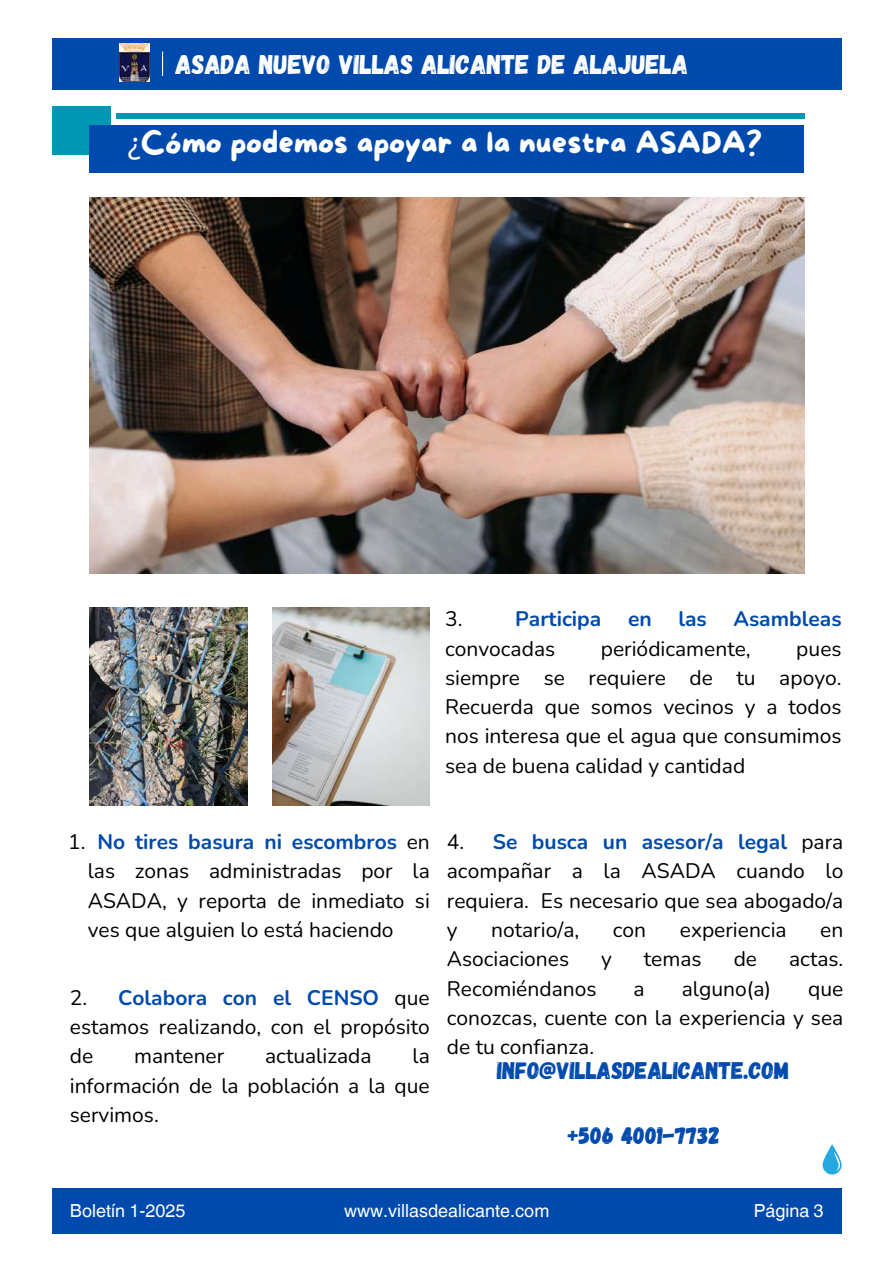
<style>
.page{position:relative;width:894px;height:1264px;background:#fff}
.page>*{position:absolute;margin:0;border:0;box-sizing:border-box;transform-origin:0 0}
.t1{font:30px "More Sugar";color:#fff}
.t2{font:27px "Gagalin";color:#fff}
.t3{font:24px "Gagalin";color:#004aad}
.t4{font:21px/29.2px "Nunito";color:#000;text-align:justify}
.t5{font:700 21px "Nunito";color:#004aad}
.t6{font:18px "Helvetica World";color:#fff}
.s1{font-family:"Noto Sans"}
.s2{font-weight:700;color:#004aad}
</style>
<div class="page">
<div style="left:52px;top:38px;width:789px;height:51px;background:#004aad"></div>
<div style="left:52px;top:107px;width:58px;height:48px;background:#0097b2"></div>
<div style="left:89px;top:125px;width:715px;height:48px;background:#004aad"></div>
<div style="left:116px;top:113px;width:688px;height:6px;background:#0097b2"></div>
<img style="left:89px;top:197px;width:715px;height:376px">
<svg style="left:162px;top:52px;width:1px;height:24px"></svg>
<img style="left:89px;top:607px;width:158px;height:198px">
<img style="left:272px;top:607px;width:157px;height:198px">
<div style="left:52px;top:1188px;width:789px;height:45px;background:#004aad"></div>
<img style="left:119px;top:44px;width:30px;height:37px">
<svg style="left:822px;top:1144px;width:19px;height:30px"></svg>
<p class="t2" style="left:175px;top:47px;width:514px">ASADA NUEVO VILLAS ALICANTE DE ALAJUELA</p>
<h1 class="t1" style="left:128px;top:127px;width:635px"><span class="s1">¿</span>Cómo podemos apoyar a la nuestra ASADA?</h1>
<p class="t4" style="left:445px;top:604px;width:19px">3.</p>
<p class="t5" style="left:515px;top:605px;width:88px">Participa</p>
<p class="t5" style="left:628px;top:605px;width:25px">en</p>
<p class="t5" style="left:678px;top:605px;width:30px">las</p>
<p class="t5" style="left:733px;top:605px;width:110px">Asambleas</p>
<p class="t4" style="left:445px;top:634px;width:112px">convocadas</p>
<p class="t4" style="left:600px;top:634px;width:151px">periódicamente,</p>
<p class="t4" style="left:445px;top:634px;width:398px;text-indent:351px">pues siempre se requiere de tu apoyo.<br>Recuerda que somos vecinos y a todos nos interesa que el agua que consumimos sea de buena calidad y cantidad</p>
<p class="t4" style="left:88px;top:827px;width:343px;text-indent:10px"><span class="s2">No tires basura ni escombros</span> en las zonas administradas por la ASADA, y reporta de inmediato si ves que alguien lo está haciendo</p>
<p class="t4" style="left:68px;top:827px;width:19px">1.</p>
<p class="t4" style="left:70px;top:983px;width:361px">2. <span class="s2">Colabora con el CENSO</span> que estamos realizando, con el propósito de</p>
<p class="t4" style="left:70px;top:1041px;width:361px;text-indent:342px">la información de la población a la que servimos.</p>
<p class="t4" style="left:134px;top:1041px;width:92px">mantener</p>
<p class="t4" style="left:265px;top:1041px;width:108px">actualizada</p>
<p class="t4" style="left:446px;top:827px;width:398px">4. <span class="s2">Se busca un asesor/a legal</span> para acompañar a la ASADA cuando lo requiera. Es necesario que sea abogado/a y</p>
<p class="t4" style="left:491px;top:915px;width:89px">notario/a,</p>
<p class="t4" style="left:612px;top:915px;width:35px">con</p>
<p class="t4" style="left:679px;top:915px;width:108px">experiencia</p>
<p class="t4" style="left:820px;top:915px;width:25px">en</p>
<p class="t4" style="left:446px;top:944px;width:124px">Asociaciones</p>
<p class="t4" style="left:601px;top:944px;width:12px">y</p>
<p class="t4" style="left:643px;top:944px;width:59px">temas</p>
<p class="t4" style="left:733px;top:944px;width:25px">de</p>
<p class="t4" style="left:788px;top:944px;width:56px">actas.</p>
<p class="t4" style="left:446px;top:973px;width:151px">Recomiéndanos</p>
<p class="t4" style="left:633px;top:973px;width:13px">a</p>
<p class="t4" style="left:681px;top:973px;width:91px">alguno(a)</p>
<p class="t4" style="left:446px;top:973px;width:398px;text-indent:361px">que conozcas, cuente con la experiencia y sea de tu confianza.</p>
<p class="t3" style="left:497px;top:1054px;width:293px">INFO@VILLASDEALICANTE.COM</p>
<p class="t3" style="left:566px;top:1120px;width:155px">+506 4001-7732</p>
<p class="t6" style="left:70px;top:1199px;width:117px">Boletín 1-2025</p>
<p class="t6" style="left:344px;top:1199px;width:206px">www.villasdealicante.com</p>
<p class="t6" style="left:753px;top:1199px;width:71px">Página 3</p>
</div>
